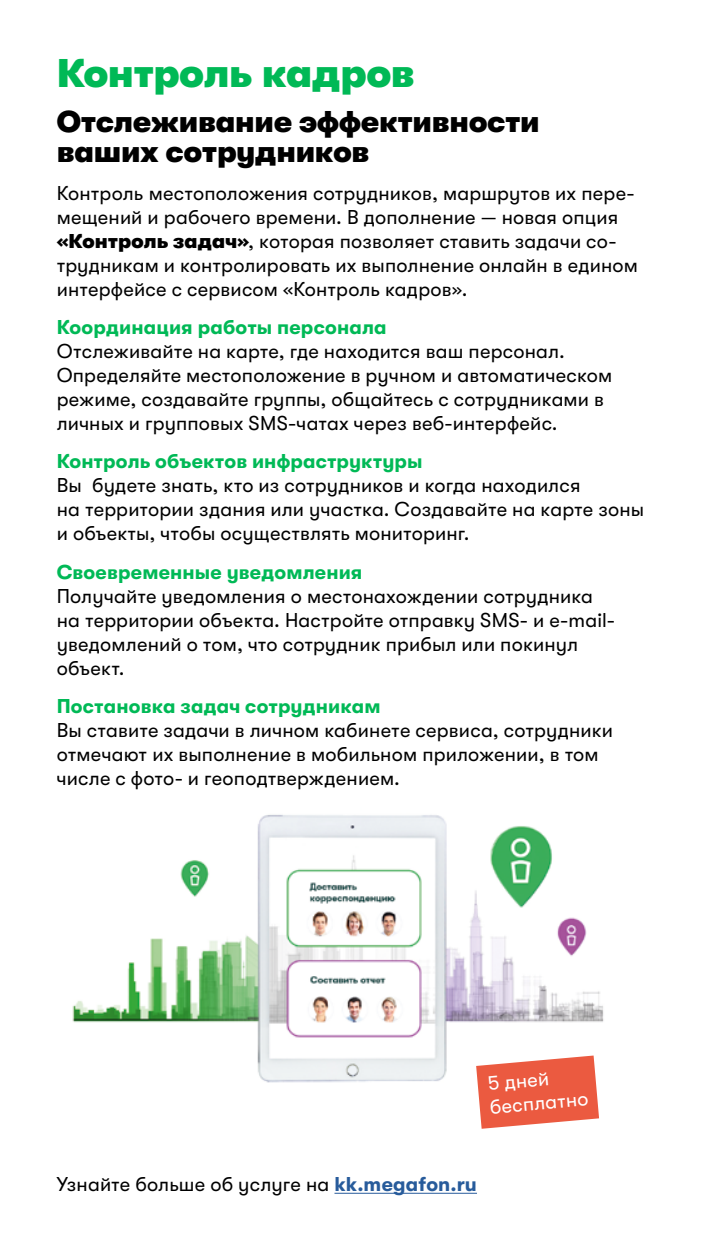
<style>
.page{position:relative;width:702px;height:1248px;background:#fff}
.page>*{position:absolute;margin:0;border:0;box-sizing:border-box;transform-origin:0 0}
.t1{font:900 40px "GT Walsheim Pro";letter-spacing:-.005em;color:#00b956}
.t2{font:900 30px/30px "GT Walsheim Pro";letter-spacing:-.005em;color:#000}
.t3{font:20px/24px "GT Walsheim Pro";letter-spacing:.01em;color:#000}
.t4{font:700 20px "GT Walsheim Pro";letter-spacing:.01em;color:#00b956}
.t5{font:20px/24px "GT Walsheim Pro";color:#fff}
.s1{font-weight:900}
.s2{font-weight:700;color:#275b9b}
</style>
<div class="page">
<img style="left:72px;top:814px;width:532px;height:269px">
<hr style="left:334px;top:1192px;width:143px;height:1px;background:#275b9b">
<svg style="left:476px;top:1055px;width:123px;height:73px"></svg>
<h1 class="t1" style="left:57px;top:51px;width:359px">Контроль кадров</h1>
<h2 class="t2" style="left:57px;top:106px;width:484px">Отслеживание эффективности ваших сотрудников</h2>
<p class="t3" style="left:57px;top:181px;width:583px">Контроль местоположения сотрудников, маршрутов их пере&shy;мещений и рабочего времени. В дополнение — новая опция <span class="s1">«Контроль задач»</span>, которая позволяет ставить задачи со&shy;трудникам и контролировать их выполнение онлайн в едином интерфейсе с сервисом «Контроль кадров».</p>
<p class="t4" style="left:57px;top:316px;width:331px">Координация работы персонала</p>
<p class="t3" style="left:57px;top:339px;width:557px">Отслеживайте на карте, где находится ваш персонал.<br>Определяйте местоположение в ручном и автоматическом режиме, создавайте группы, общайтесь с сотрудниками в личных и групповых SMS-чатах через веб-интерфейс.</p>
<p class="t4" style="left:57px;top:450px;width:367px">Контроль объектов инфраструктуры</p>
<p class="t3" style="left:57px;top:473px;width:589px">Вы будете знать, кто из сотрудников и когда находился<br>на территории здания или участка. Создавайте на карте зоны и объекты, чтобы осуществлять мониторинг.</p>
<p class="t4" style="left:57px;top:560px;width:307px">Своевременные уведомления</p>
<p class="t3" style="left:57px;top:583px;width:560px">Получайте уведомления о местонахождении сотрудника на территории объекта. Настройте отправку SMS- и е-mail&shy;уведомлений о том, что сотрудник прибыл или покинул объект.</p>
<p class="t4" style="left:57px;top:694px;width:325px">Постановка задач сотрудникам</p>
<p class="t3" style="left:57px;top:718px;width:557px">Вы ставите задачи в личном кабинете сервиса, сотрудники отмечают их выполнение в мобильном приложении, в том числе с фото- и геоподтверждением.</p>
<p class="t5" style="left:487px;top:1071px;width:100px;rotate:-5deg">5 дней бесплатно</p>
<p class="t3" style="left:57px;top:1172px;width:422px">Узнайте больше об услуге на <span class="s2">kk.megafon.ru</span></p>
</div>
